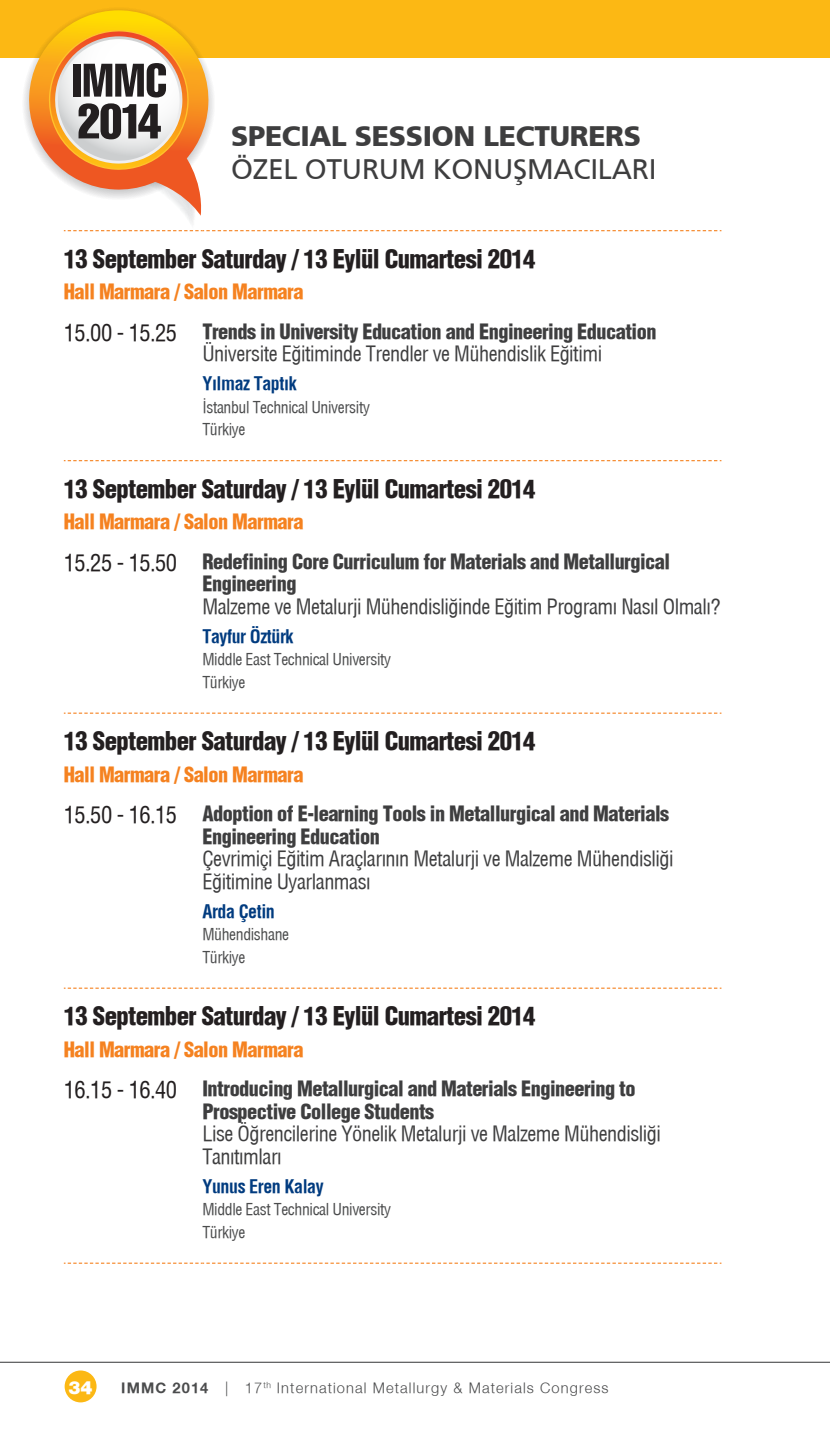
<style>
.page{position:relative;width:830px;height:1436px;background:#fff}
.page>*{position:absolute;margin:0;border:0;box-sizing:border-box;transform-origin:0 0}
.t1{font:28.12px "Frutiger X Black";letter-spacing:-.01em;color:#3e3e3f}
.t2{font:28.12px "Frutiger X Roman";letter-spacing:-.01em;color:#3e3e3f}
.t3{font:24.75px "Helvetica Condensed X Black";letter-spacing:-.025em;color:#231f20}
.t4{font:20.25px/39.1px "Helvetica Condensed X Black";letter-spacing:-.025em;color:#3e3e3f}
.t5{font:20.25px/22.5px "Helvetica Condensed X Book";letter-spacing:-.025em;color:#3e3e3f}
.t6{font:18px "Helvetica Condensed X Bold";letter-spacing:-.025em;color:#013b7f}
.t7{font:18px "Helvetica Neue X Black";color:#fff}
.t8{font:15.75px/22.5px "Helvetica Condensed X Book";letter-spacing:-.025em;color:#4b4c4d}
.t9{font:14.62px "Helvetica Neue X Light";letter-spacing:.075em;color:#4b4c4d}
.s1{color:#f58220}
.s2{font-family:"Helvetica Condensed X Book";font-size:22.5px;color:#231f20}
.s3{font-family:"Helvetica Neue X Bold"}
</style>
<div class="page">
<div style="left:65px;top:1370px;width:31px;height:31px;background:#fcb814;border-radius:50%"></div>
<div style="left:0;top:0;width:829px;height:57px;background:#fcb814"></div>
<hr style="left:0;top:1361px;width:829px;height:1px;background:#4b4c4d">
<svg style="left:15px;top:9px;width:706px;height:222px"></svg>
<svg style="left:64px;top:460px;width:657px;height:1px"></svg>
<svg style="left:64px;top:712px;width:657px;height:1px"></svg>
<svg style="left:64px;top:987px;width:657px;height:1px"></svg>
<svg style="left:64px;top:1262px;width:657px;height:1px"></svg>
<h1 class="t1" style="left:231px;top:119px;width:411px">SPECIAL SESSION LECTURERS</h1>
<h1 class="t2" style="left:231px;top:153px;width:427px">ÖZEL OTURUM KONUŞMACILARI</h1>
<p class="t3" style="left:64px;top:243px;width:473px">13 September Saturday / 13 Eylül Cumartesi 2014</p>
<p class="t4" style="left:64px;top:272px;width:594px"><span class="s1">Hall Marmara / Salon Marmara<br></span><span class="s2">15.00 - 15.25</span> Trends in University Education and Engineering Education</p>
<p class="t5" style="left:202px;top:342px;width:401px">Üniversite Eğitiminde Trendler ve Mühendislik Eğitimi</p>
<p class="t6" style="left:202px;top:372px;width:96px">Yılmaz Taptık</p>
<p class="t8" style="left:202px;top:395px;width:169px">İstanbul Technical University<br>Türkiye</p>
<p class="t3" style="left:64px;top:473px;width:473px">13 September Saturday / 13 Eylül Cumartesi 2014</p>
<p class="t4" style="left:64px;top:502px;width:607px"><span class="s1">Hall Marmara / Salon Marmara<br></span><span class="s2">15.25 - 15.50</span> Redefining Core Curriculum for Materials and Metallurgical</p>
<p class="t4" style="left:202px;top:564px;width:95px">Engineering</p>
<p class="t5" style="left:202px;top:594px;width:519px">Malzeme ve Metalurji Mühendisliğinde Eğitim Programı Nasıl Olmalı?</p>
<p class="t6" style="left:202px;top:625px;width:93px">Tayfur Öztürk</p>
<p class="t8" style="left:202px;top:647px;width:190px">Middle East Technical University<br>Türkiye</p>
<p class="t3" style="left:64px;top:725px;width:473px">13 September Saturday / 13 Eylül Cumartesi 2014</p>
<p class="t4" style="left:64px;top:754px;width:606px"><span class="s1">Hall Marmara / Salon Marmara<br></span><span class="s2">15.50 - 16.15</span> Adoption of E-learning Tools in Metallurgical and Materials</p>
<p class="t4" style="left:202px;top:816px;width:179px">Engineering Education</p>
<p class="t5" style="left:202px;top:847px;width:472px">Çevrimiçi Eğitim Araçlarının Metalurji ve Malzeme Mühendisliği<br>Eğitimine Uyarlanması</p>
<p class="t6" style="left:202px;top:900px;width:74px">Arda Çetin</p>
<p class="t8" style="left:202px;top:922px;width:88px">Mühendishane<br>Türkiye</p>
<p class="t3" style="left:64px;top:1000px;width:473px">13 September Saturday / 13 Eylül Cumartesi 2014</p>
<p class="t4" style="left:64px;top:1029px;width:573px"><span class="s1">Hall Marmara / Salon Marmara<br></span><span class="s2">16.15 - 16.40</span> Introducing Metallurgical and Materials Engineering to</p>
<p class="t4" style="left:202px;top:1091px;width:233px">Prospective College Students</p>
<p class="t5" style="left:202px;top:1121px;width:460px">Lise Öğrencilerine Yönelik Metalurji ve Malzeme Mühendisliği<br>Tanıtımları</p>
<p class="t6" style="left:202px;top:1174px;width:123px">Yunus Eren Kalay</p>
<p class="t8" style="left:202px;top:1197px;width:190px">Middle East Technical University<br>Türkiye</p>
<p class="t7" style="left:68px;top:1376px;width:26px">34</p>
<p class="t9" style="left:121px;top:1378px;width:488px"><span class="s3">IMMC 2014</span> | 17<sup>th</sup> International Metallurgy &amp; Materials Congress</p>
</div>
